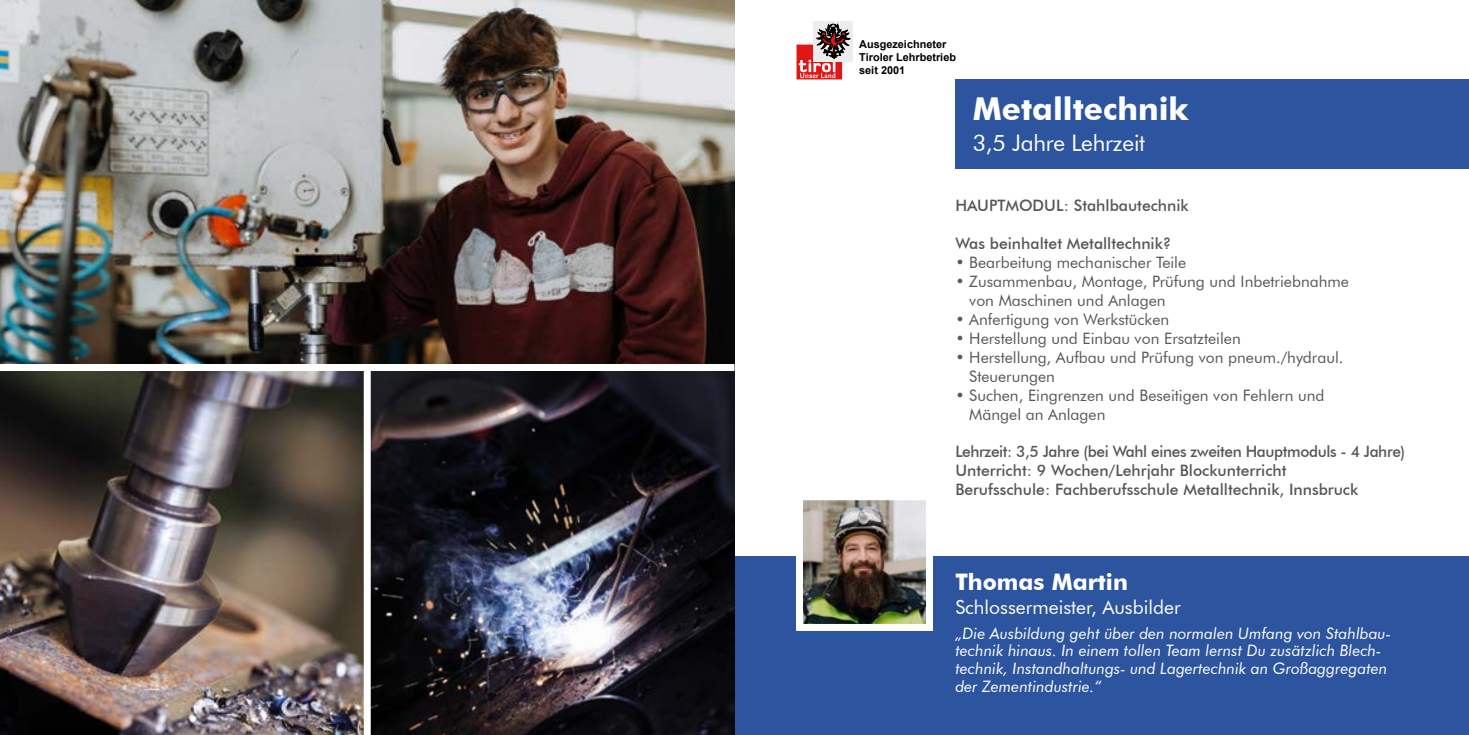
<style>
.page{position:relative;width:1469px;height:735px;background:#fff}
.page>*{position:absolute;margin:0;border:0;box-sizing:border-box;transform-origin:0 0}
.t1{font:700 31.5px "Futura BT";color:#fff}
.t2{font:22.75px "Futura BT";letter-spacing:-.01em;color:#fff}
.t3{font:700 22.75px "Futura BT";color:#fff}
.t4{font:19.25px "Futura BT";color:#fff}
.t5{font:15.75px/18.9px "Futura BT";color:#575756}
.t6{font:500 15.75px/18.9px "Futura BT";color:#575756}
.t7{font:italic 15.75px/17.5px "Futura BT";color:#fff}
.t8{font:700 10.85px/13.3px "Arial";color:#000}
</style>
<div class="page">
<div style="left:734px;top:556px;width:734px;height:178px;background:#2d549e"></div>
<div style="left:955px;top:79px;width:513px;height:90px;background:#2d549e"></div>
<div style="left:813px;top:21px;width:40px;height:40px;background:#ededed"></div>
<svg style="left:796px;top:23px;width:54px;height:56px"></svg>
<img style="left:0;top:371px;width:364px;height:363px">
<img style="left:371px;top:371px;width:363px;height:363px">
<img style="left:0;top:0;width:734px;height:364px">
<img style="left:796px;top:500px;width:137px;height:131px">
<p class="t8" style="left:859px;top:38px;width:98px">Ausgezeichneter<br>Tiroler Lehrbetrieb seit 2001</p>
<h1 class="t1" style="left:972px;top:89px;width:217px">Metalltechnik</h1>
<h2 class="t2" style="left:972px;top:129px;width:174px">3,5 Jahre Lehrzeit</h2>
<p class="t6" style="left:955px;top:196px;width:235px">HAUPTMODUL: Stahlbautechnik</p>
<p class="t6" style="left:955px;top:234px;width:218px">Was beinhaltet Metalltechnik?</p>
<p class="t5" style="left:955px;top:253px;width:232px">• Bearbeitung mechanischer Teile</p>
<p class="t5" style="left:969px;top:272px;width:381px;text-indent:-14px">• Zusammenbau, Montage, Prüfung und Inbetriebnahme von Maschinen und Anlagen</p>
<p class="t5" style="left:955px;top:309px;width:215px">• Anfertigung von Werkstücken</p>
<p class="t5" style="left:955px;top:328px;width:287px">• Herstellung und Einbau von Ersatzteilen</p>
<p class="t5" style="left:969px;top:347px;width:376px;text-indent:-14px">• Herstellung, Aufbau und Prüfung von pneum./hydraul.<br>Steuerungen</p>
<p class="t5" style="left:969px;top:385px;width:357px;text-indent:-14px">• Suchen, Eingrenzen und Beseitigen von Fehlern und<br>Mängel an Anlagen</p>
<p class="t6" style="left:955px;top:442px;width:451px">Lehrzeit: 3,5 Jahre (bei Wahl eines zweiten Hauptmoduls - 4 Jahre)<br>Unterricht: 9 Wochen/Lehrjahr Blockunterricht<br>Berufsschule: Fachberufsschule Metalltechnik, Innsbruck</p>
<h2 class="t3" style="left:955px;top:567px;width:174px">Thomas Martin</h2>
<p class="t4" style="left:955px;top:595px;width:227px">Schlossermeister, Ausbilder</p>
<p class="t7" style="left:955px;top:624px;width:437px">„Die Ausbildung geht über den normalen Umfang von Stahlbau&shy;technik hinaus. In einem tollen Team lernst Du zusätzlich Blech&shy;technik, Instandhaltungs- und Lagertechnik an Großaggregaten der Zementindustrie.“</p>
</div>
